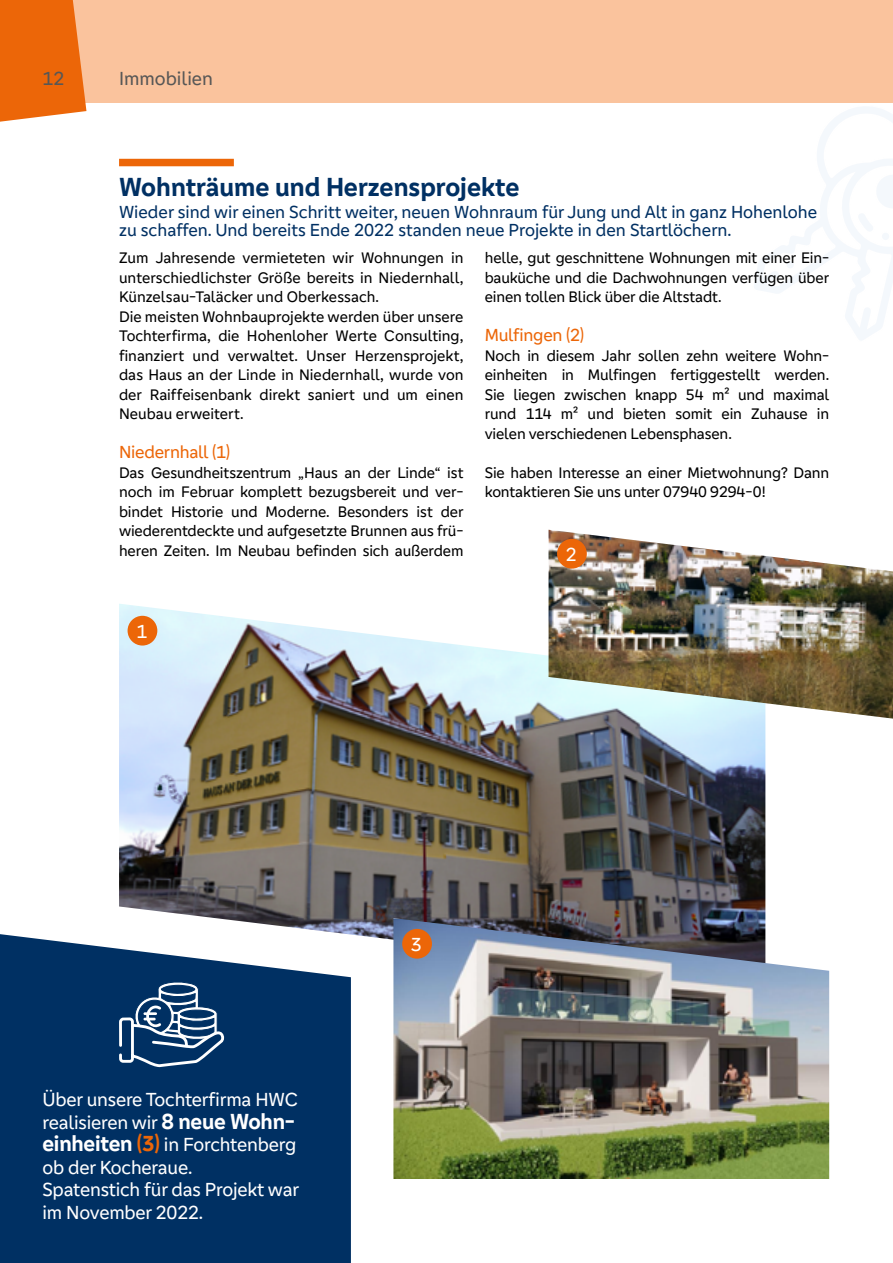
<style>
.page{position:relative;width:893px;height:1263px;background:#fff}
.page>*{position:absolute;margin:0;border:0;box-sizing:border-box;transform-origin:0 0}
.Überschrift_orange{font:700 27px "Genos GFG";color:#003063}
.t1{font:19.5px/22.5px "Genos GFG";letter-spacing:-.01em;color:#fff}
.t2{font:19.5px "Genos GFG";color:#575756}
.Einleitungstext{font:18px/18px "Genos GFG";color:#003063}
.Fließtext_Absatz{font:18px "Genos GFG";letter-spacing:-.015em;color:#ec6608}
.Fließtext_Absatz-2{font:15.75px/19.5px "Genos GFG";letter-spacing:-.01em;color:#000;text-align:justify}
.s1{font-weight:700;font-size:22.5px}
.s2{font-weight:700;font-size:22.5px;color:#ec6608}
</style>
<div class="page">
<img style="left:119px;top:604px;width:646px;height:336px">
<img style="left:549px;top:530px;width:344px;height:189px">
<img style="left:393px;top:918px;width:436px;height:261px">
<div style="left:0;top:0;width:893px;height:102px;background:#fac39d"></div>
<svg style="left:0;top:0;width:86px;height:122px;background:#ed721c"></svg>
<svg style="left:754px;top:107px;width:139px;height:233px"></svg>
<svg style="left:0;top:934px;width:351px;height:329px;background:#113e6d"></svg>
<svg style="left:118px;top:981px;width:109px;height:88px;background:#365c84"></svg>
<div style="left:119px;top:159px;width:115px;height:7px;background:#ec6608"></div>
<div style="left:128px;top:616px;width:29px;height:29px;background:#ec6608;border-radius:50%"></div>
<div style="left:557px;top:539px;width:30px;height:30px;background:#ec6608;border-radius:50%"></div>
<div style="left:402px;top:929px;width:30px;height:30px;background:#ec6608;border-radius:50%"></div>
<p class="t2" style="left:43px;top:67px;width:23px">12</p>
<p class="t2" style="left:119px;top:67px;width:95px">Immobilien</p>
<p class="Überschrift_orange" style="left:119px;top:171px;width:402px">Wohnträume und Herzensprojekte</p>
<p class="Einleitungstext" style="left:119px;top:203px;width:699px">Wieder sind wir einen Schritt weiter, neuen Wohnraum für Jung und Alt in ganz Hohenlohe zu schaffen. Und bereits Ende 2022 standen neue Projekte in den Startlöchern.</p>
<p class="Fließtext_Absatz-2" style="left:119px;top:248px;width:346px">Zum Jahresende vermieteten wir Wohnungen in unterschiedlichster Größe bereits in Niedernhall, Künzelsau-Taläcker und Oberkessach.</p>
<p class="Fließtext_Absatz-2" style="left:119px;top:307px;width:346px">Die meisten Wohnbauprojekte werden über unsere Tochterfirma, die Hohenloher Werte Consulting, finanziert und verwaltet. Unser Herzensprojekt, das Haus an der Linde in Niedernhall, wurde von der Raiffeisenbank direkt saniert und um einen Neubau erweitert.</p>
<p class="Fließtext_Absatz" style="left:119px;top:442px;width:113px">Niedernhall (1)</p>
<p class="Fließtext_Absatz-2" style="left:119px;top:463px;width:346px">Das Gesundheitszentrum „Haus an der Linde“ ist noch im Februar komplett bezugsbereit und ver&shy;bindet Historie und Moderne. Besonders ist der wiederentdeckte und aufgesetzte Brunnen aus frü&shy;heren Zeiten. Im Neubau befinden sich außerdem</p>
<p class="Fließtext_Absatz-2" style="left:485px;top:248px;width:346px">helle, gut geschnittene Wohnungen mit einer Ein&shy;bauküche und die Dachwohnungen verfügen über einen tollen Blick über die Altstadt.</p>
<p class="Fließtext_Absatz" style="left:485px;top:325px;width:101px">Mulfingen (2)</p>
<p class="Fließtext_Absatz-2" style="left:485px;top:346px;width:346px">Noch in diesem Jahr sollen zehn weitere Wohn&shy;einheiten in Mulfingen fertiggestellt werden.<br>Sie liegen zwischen knapp 54 m² und maximal rund 114 m² und bieten somit ein Zuhause in vielen verschiedenen Lebensphasen.</p>
<p class="Fließtext_Absatz-2" style="left:485px;top:463px;width:346px">Sie haben Interesse an einer Mietwohnung? Dann kontaktieren Sie uns unter 07940 9294-0!</p>
<p class="t1" style="left:566px;top:543px;width:12px">2</p>
<p class="t1" style="left:136px;top:620px;width:12px">1</p>
<p class="t1" style="left:43px;top:1089px;width:258px">Über unsere Tochterfirma HWC realisieren wir <span class="s1">8 neue Wohn&shy;einheiten</span> <span class="s2">(3)</span> in Forchtenberg ob der Kocheraue.<br>Spatenstich für das Projekt war im November 2022.</p>
<p class="t1" style="left:411px;top:933px;width:12px">3</p>
</div>
